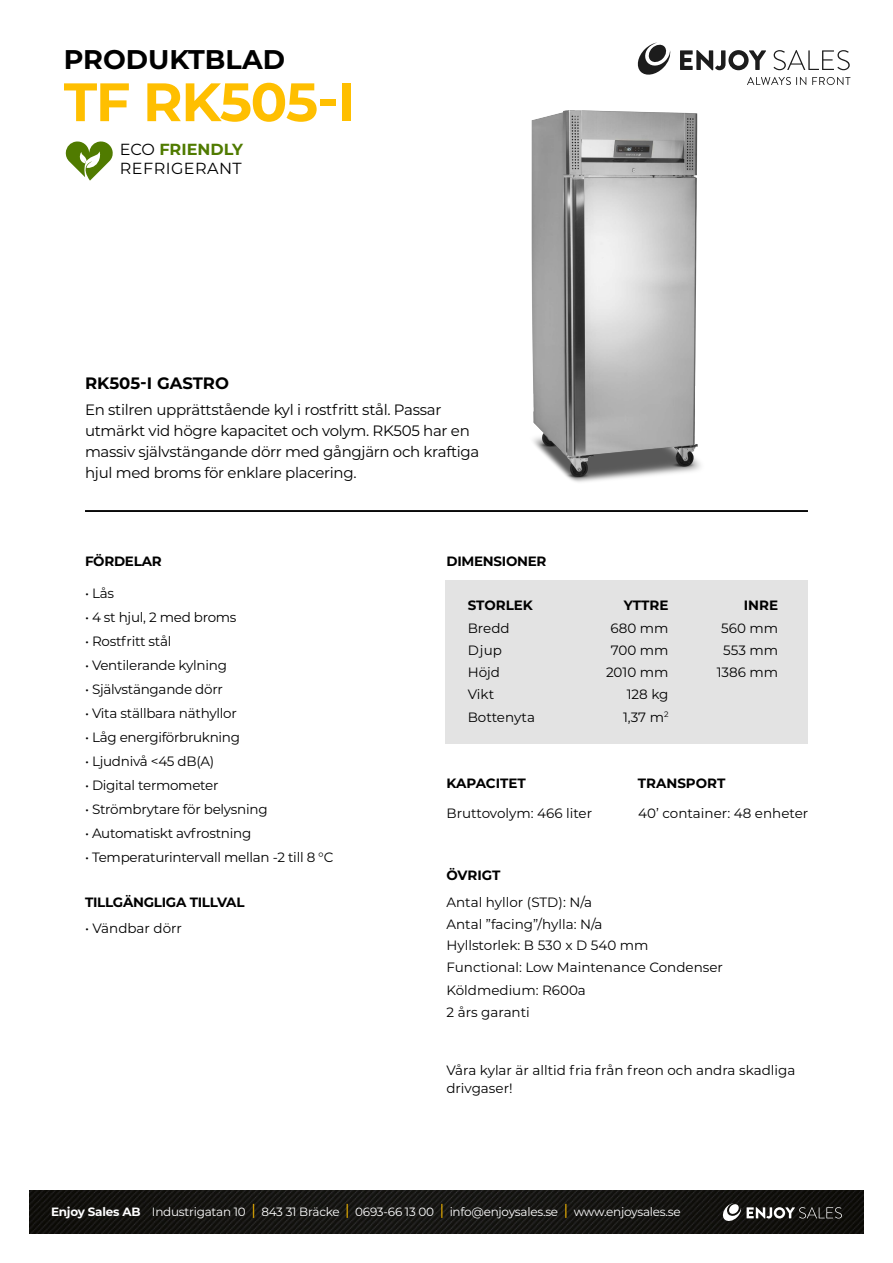
<style>
.page{position:relative;width:893px;height:1263px;background:#fff}
.page>*{position:absolute;margin:0;border:0;box-sizing:border-box;transform-origin:0 0}
.t1{font:700 54px "Montserrat";letter-spacing:-.025em;color:#ffbf00}
.t2{font:700 27px "Montserrat";color:#000}
.t3{font:700 16.5px "Montserrat";color:#000}
.t4{font:16.05px/19.2px "Montserrat";letter-spacing:.03em;color:#000}
.t5{font:15px/21px "Montserrat";letter-spacing:-.02em;color:#000}
.t6{font:13.5px/22.2px "Montserrat";letter-spacing:-.015em;color:#000}
.t7{font:700 13.5px "Montserrat";letter-spacing:-.02em;color:#000}
.t8{font:700 13.5px "Montserrat";color:#000}
.t9{font:12px "Montserrat";letter-spacing:-.02em;color:#fff}
.s1{font-weight:700;color:#507b00}
.s2{font-weight:700}
.s3{font-size:15px;color:#ffbf00}
</style>
<div class="page">
<svg style="left:747px;top:77px;width:59px;height:8px"></svg>
<svg style="left:812px;top:77px;width:38px;height:8px"></svg>
<svg style="left:680px;top:50px;width:86px;height:20px"></svg>
<svg style="left:773px;top:50px;width:77px;height:20px"></svg>
<svg style="left:637px;top:43px;width:34px;height:32px"></svg>
<hr style="left:85px;top:510px;width:723px;height:2px;background:#000">
<div style="left:445px;top:580px;width:362px;height:164px;background:#e3e3e3"></div>
<img style="left:30px;top:1191px;width:833px;height:42px">
<svg style="left:722px;top:1203px;width:120px;height:19px;background:#484845"></svg>
<svg style="left:66px;top:141px;width:47px;height:40px"></svg>
<img style="left:531px;top:111px;width:170px;height:371px">
<h2 class="t2" style="left:64px;top:40px;width:223px">PRODUKTBLAD</h2>
<h1 class="t1" style="left:64px;top:63px;width:293px">TF RK505-I</h1>
<p class="t4" style="left:120px;top:139px;width:125px">ECO <span class="s1">FRIENDLY<br></span>REFRIGERANT</p>
<p class="t3" style="left:85px;top:372px;width:145px">RK505-I GASTRO</p>
<p class="t5" style="left:85px;top:398px;width:396px">En stilren upprättstående kyl i rostfritt stål. Passar utmärkt vid högre kapacitet och volym. RK505 har en massiv självstängande dörr med gångjärn och kraftiga hjul med broms för enklare placering.</p>
<p class="t7" style="left:85px;top:551px;width:78px">FÖRDELAR</p>
<p class="t6" style="left:85px;top:582px;width:30px">• Lås</p>
<p class="t6" style="left:85px;top:606px;width:153px">• 4 st hjul, 2 med broms</p>
<p class="t6" style="left:85px;top:630px;width:88px">• Rostfritt stål</p>
<p class="t6" style="left:85px;top:654px;width:143px">• Ventilerande kylning</p>
<p class="t6" style="left:85px;top:678px;width:139px">• Självstängande dörr</p>
<p class="t6" style="left:85px;top:702px;width:153px">• Vita ställbara näthyllor</p>
<p class="t6" style="left:85px;top:726px;width:157px">• Låg energiförbrukning</p>
<p class="t6" style="left:85px;top:750px;width:131px">• Ljudnivå &lt;45 dB(A)</p>
<p class="t6" style="left:85px;top:774px;width:135px">• Digital termometer</p>
<p class="t6" style="left:85px;top:798px;width:184px">• Strömbrytare för belysning</p>
<p class="t6" style="left:85px;top:822px;width:168px">• Automatiskt avfrostning</p>
<p class="t6" style="left:85px;top:846px;width:250px">• Temperaturintervall mellan -2 till 8 °C</p>
<p class="t7" style="left:85px;top:892px;width:161px">TILLGÄNGLIGA TILLVAL</p>
<p class="t6" style="left:85px;top:917px;width:98px">• Vändbar dörr</p>
<p class="t7" style="left:446px;top:551px;width:102px">DIMENSIONER</p>
<p class="t8" style="left:468px;top:596px;width:67px">STORLEK</p>
<p class="t7" style="left:624px;top:596px;width:46px">YTTRE</p>
<p class="t7" style="left:744px;top:596px;width:36px">INRE</p>
<p class="t6" style="left:468px;top:616px;width:43px">Bredd</p>
<p class="t6" style="left:611px;top:616px;width:59px">680 mm</p>
<p class="t6" style="left:721px;top:616px;width:58px">560 mm</p>
<p class="t6" style="left:468px;top:638px;width:36px">Djup</p>
<p class="t6" style="left:611px;top:638px;width:59px">700 mm</p>
<p class="t6" style="left:723px;top:638px;width:56px">553 mm</p>
<p class="t6" style="left:468px;top:661px;width:34px">Höjd</p>
<p class="t6" style="left:606px;top:661px;width:64px">2010 mm</p>
<p class="t6" style="left:717px;top:661px;width:63px">1386 mm</p>
<p class="t6" style="left:468px;top:683px;width:28px">Vikt</p>
<p class="t6" style="left:627px;top:683px;width:43px">128 kg</p>
<p class="t6" style="left:468px;top:705px;width:69px">Bottenyta</p>
<p class="t6" style="left:623px;top:705px;width:47px">1,37 m<sup>2</sup></p>
<p class="t8" style="left:446px;top:774px;width:81px">KAPACITET</p>
<p class="t8" style="left:638px;top:774px;width:89px">TRANSPORT</p>
<p class="t6" style="left:446px;top:801px;width:147px">Bruttovolym: 466 liter</p>
<p class="t6" style="left:638px;top:801px;width:172px">40’ container: 48 enheter</p>
<p class="t7" style="left:446px;top:866px;width:56px">ÖVRIGT</p>
<p class="t6" style="left:446px;top:890px;width:158px">Antal hyllor (STD): N/a<br>Antal ”facing”/hylla: N/a</p>
<p class="t6" style="left:446px;top:934px;width:278px">Hyllstorlek: B 530 x D 540 mm<br>Functional: Low Maintenance Condenser<br>Köldmedium: R600a<br>2 års garanti</p>
<p class="t6" style="left:446px;top:1061px;width:350px;line-height:18px">Våra kylar är alltid fria från freon och andra skadliga drivgaser!</p>
<p class="t9" style="left:51px;top:1203px;width:631px"><span class="s2">Enjoy Sales AB</span> Industrigatan 10 <span class="s3">|</span> 843 31 Bräcke <span class="s3">|</span> 0693-66 13 00 <span class="s3">|</span> info@enjoysales.se <span class="s3">|</span> www.enjoysales.se</p>
</div>
